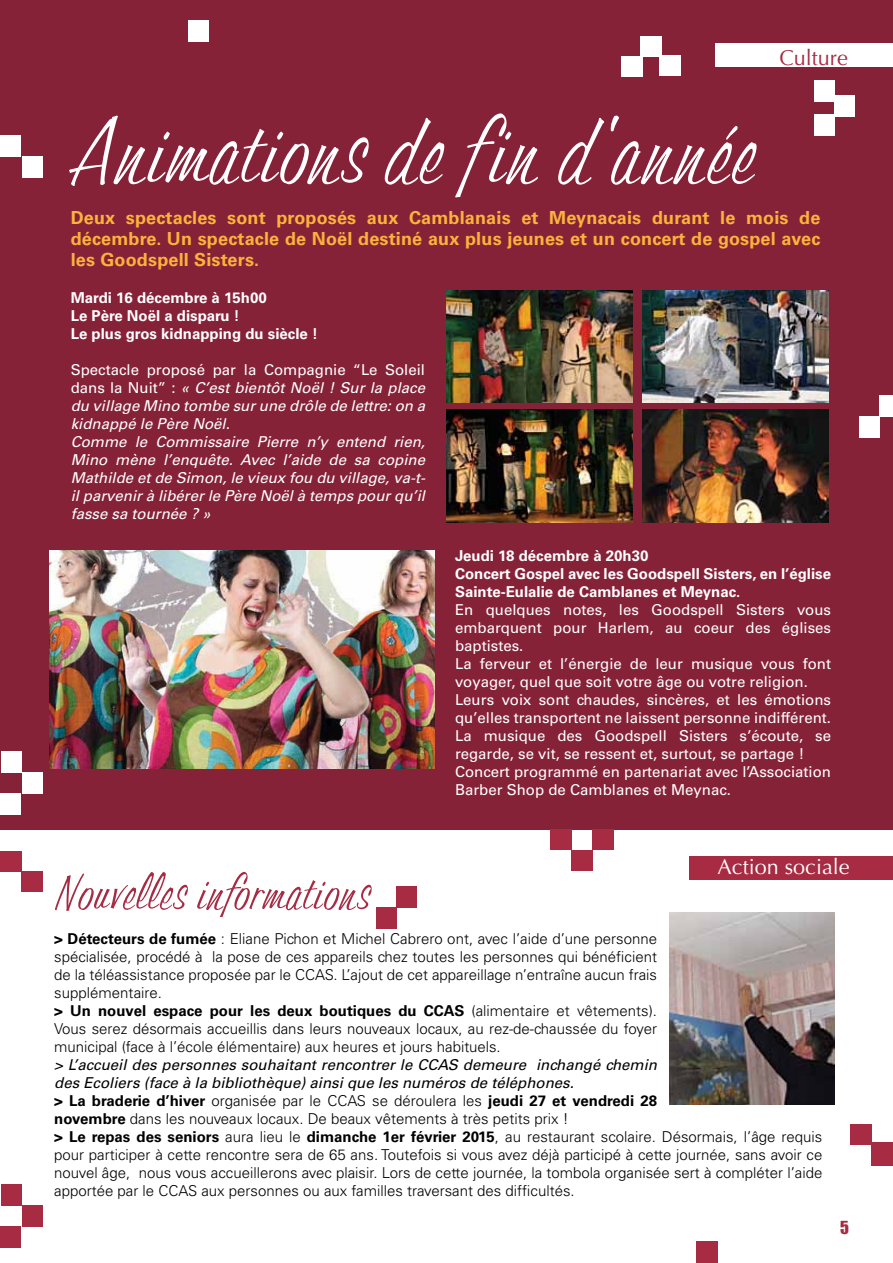
<style>
.page{position:relative;width:893px;height:1263px;background:#fff}
.page>*{position:absolute;margin:0;border:0;box-sizing:border-box;transform-origin:0 0}
.t1{font:italic 97.5px "Cg Trophy";color:#fff}
.t2{font:italic 52.5px "Cg Trophy";color:#a62b43}
.t3{font:21.6px "Optima";color:#fff}
.t4{font:21.6px "Optima";color:#a62b43}
.t5{font:700 18px/21px "Univers";letter-spacing:.01em;color:#fbb33c;text-align:justify}
.t6{font:16.5px "Impact";color:#a62b43}
.t7{font:300 15px/18px "Univers";color:#000}
.t8{font:15px/18px "Univers";color:#fff}
.t9{font:italic 15px/18px "Univers";color:#fff}
.t10{font:700 15px/18px "Univers";color:#fff}
.s1{font-style:normal}
.s2{font-weight:700}
.s3{font-weight:400;font-style:italic}
</style>
<div class="page">
<div style="left:0;top:0;width:893px;height:829px;background:#862238"></div>
<div style="left:0;top:794px;width:21px;height:21px;background:#fff"></div>
<div style="left:0;top:135px;width:21px;height:21px;background:#fff"></div>
<div style="left:22px;top:773px;width:21px;height:21px;background:#fff"></div>
<div style="left:716px;top:44px;width:177px;height:23px;background:#fff"></div>
<div style="left:859px;top:417px;width:20px;height:21px;background:#fff"></div>
<div style="left:879px;top:396px;width:14px;height:21px;background:#fff"></div>
<div style="left:622px;top:56px;width:21px;height:21px;background:#fff"></div>
<div style="left:641px;top:36px;width:21px;height:21px;background:#fff"></div>
<div style="left:659px;top:56px;width:21px;height:20px;background:#fff"></div>
<div style="left:22px;top:156px;width:21px;height:21px;background:#fff"></div>
<div style="left:814px;top:80px;width:21px;height:21px;background:#fff"></div>
<div style="left:834px;top:96px;width:21px;height:21px;background:#fff"></div>
<div style="left:815px;top:115px;width:20px;height:21px;background:#fff"></div>
<div style="left:188px;top:21px;width:21px;height:21px;background:#fff"></div>
<div style="left:1px;top:752px;width:21px;height:21px;background:#fff"></div>
<img style="left:50px;top:550px;width:385px;height:219px">
<img style="left:446px;top:290px;width:186px;height:112px">
<img style="left:642px;top:290px;width:187px;height:112px">
<img style="left:446px;top:410px;width:186px;height:112px">
<img style="left:642px;top:410px;width:187px;height:112px">
<div style="left:690px;top:856px;width:203px;height:23px;background:#a62b43"></div>
<img style="left:670px;top:913px;width:164px;height:191px">
<div style="left:0;top:1226px;width:21px;height:21px;background:#a62b43"></div>
<div style="left:22px;top:1205px;width:21px;height:21px;background:#a62b43"></div>
<div style="left:1px;top:1184px;width:21px;height:21px;background:#a62b43"></div>
<div style="left:550px;top:829px;width:21px;height:21px;background:#a62b43"></div>
<div style="left:571px;top:850px;width:21px;height:21px;background:#a62b43"></div>
<div style="left:592px;top:829px;width:21px;height:21px;background:#a62b43"></div>
<div style="left:850px;top:1124px;width:21px;height:21px;background:#a62b43"></div>
<div style="left:871px;top:1142px;width:22px;height:23px;background:#a62b43"></div>
<div style="left:1px;top:851px;width:21px;height:21px;background:#a62b43"></div>
<div style="left:22px;top:871px;width:21px;height:21px;background:#a62b43"></div>
<div style="left:697px;top:1242px;width:21px;height:21px;background:#a62b43"></div>
<div style="left:376px;top:908px;width:21px;height:21px;background:#a62b43"></div>
<div style="left:396px;top:887px;width:21px;height:21px;background:#a62b43"></div>
<h1 class="t1" style="left:71px;top:99px;width:686px">Animations de f in d’année</h1>
<h3 class="t4" style="left:779px;top:45px;width:70px">Culture</h3>
<p class="t5" style="left:71px;top:207px;width:751px">Deux spectacles sont proposés aux Camblanais et Meynacais durant le mois de décembre. Un spectacle de Noël destiné aux plus jeunes et un concert de gospel avec les Goodspell Sisters.</p>
<p class="t10" style="left:71px;top:288px;width:249px">Mardi 16 décembre à 15h00<br>Le Père Noël a disparu !<br>Le plus gros kidnapping du siècle !</p>
<p class="t9" style="left:71px;top:360px;width:356px"><span class="s1">Spectacle proposé par la Compagnie “Le Soleil dans la Nuit” :</span> « C’est bientôt Noël ! Sur la place du village Mino tombe sur une drôle de lettre: on a kidnappé le Père Noël.<br>Comme le Commissaire Pierre n’y entend rien, Mino mène l’enquête. Avec l’aide de sa copine Mathilde et de Simon, le vieux fou du village, va-t&shy;il parvenir à libérer le Père Noël à temps pour qu’il fasse sa tournée ? »</p>
<p class="t10" style="left:455px;top:547px;width:377px">Jeudi 18 décembre à 20h30<br>Concert Gospel avec les Goodspell Sisters, en l’église<br>Sainte-Eulalie de Camblanes et Meynac.</p>
<p class="t8" style="left:455px;top:601px;width:377px">En quelques notes, les Goodspell Sisters vous embarquent pour Harlem, au coeur des églises baptistes.<br>La ferveur et l’énergie de leur musique vous font voyager, quel que soit votre âge ou votre religion.<br>Leurs voix sont chaudes, sincères, et les émotions qu’elles transportent ne laissent personne indifférent.<br>La musique des Goodspell Sisters s’écoute, se regarde, se vit, se ressent et, surtout, se partage !<br>Concert programmé en partenariat avec l’Association Barber Shop de Camblanes et Meynac.</p>
<h3 class="t3" style="left:718px;top:854px;width:134px">Action sociale</h3>
<h2 class="t2" style="left:54px;top:864px;width:317px">Nouvelles informations</h2>
<p class="t7" style="left:54px;top:930px;width:604px"><span class="s2">&gt; Détecteurs de fumée</span> : Eliane Pichon et Michel Cabrero ont, avec l’aide d’une personne spécialisée, procédé à la pose de ces appareils chez toutes les personnes qui bénéficient de la téléassistance proposée par le CCAS. L’ajout de cet appareillage n’entraîne aucun frais supplémentaire.<br><span class="s2">&gt; Un nouvel espace pour les deux boutiques du CCAS</span> (alimentaire et vêtements).<br>Vous serez désormais accueillis dans leurs nouveaux locaux, au rez-de-chaussée du foyer municipal (face à l’école élémentaire) aux heures et jours habituels.</p>
<p class="t7" style="left:54px;top:1056px;width:770px"><span class="s3">&gt; L’accueil des personnes souhaitant rencontrer le CCAS demeure inchangé chemin<br>des Ecoliers (face à la bibliothèque) ainsi que les numéros de téléphones.<br></span><span class="s2">&gt; La braderie d’hiver</span> organisée par le CCAS se déroulera les <span class="s2">jeudi 27 et vendredi 28<br>novembre</span> dans les nouveaux locaux. De beaux vêtements à très petits prix !<br><span class="s2">&gt; Le repas des seniors</span> aura lieu le <span class="s2">dimanche 1er février 2015</span>, au restaurant scolaire. Désormais, l’âge requis pour participer à cette rencontre sera de 65 ans. Toutefois si vous avez déjà participé à cette journée, sans avoir ce nouvel âge, nous vous accueillerons avec plaisir. Lors de cette journée, la tombola organisée sert à compléter l’aide apportée par le CCAS aux personnes ou aux familles traversant des difficultés.</p>
<p class="t6" style="left:840px;top:1218px;width:10px">5</p>
</div>
